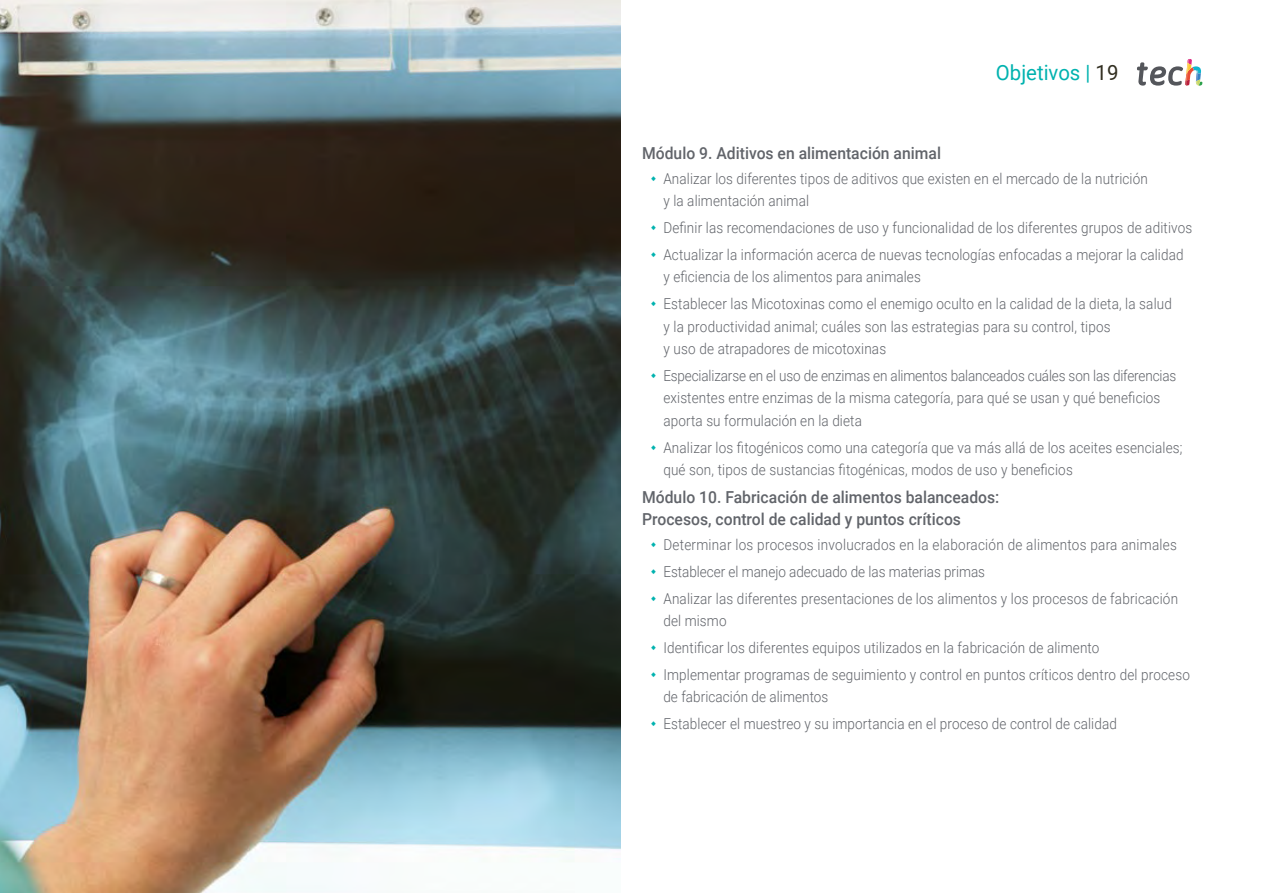
<style>
.page{position:relative;width:1263px;height:893px;background:#fff}
.page>*{position:absolute;margin:0;border:0;box-sizing:border-box;transform-origin:0 0}
.t1{font:21px "Roboto";color:#00b2af}
.t2{font:500 16.5px/22.5px "Roboto";color:#61646a;scale:.95 1}
.t3{font:300 15px/26.7px "Roboto";letter-spacing:.01em;color:#61646a;scale:.9 1}
.s1{color:#312e20}
</style>
<div class="page">
<svg style="left:1137px;top:59px;width:65px;height:27px"></svg>
<img style="left:0;top:0;width:621px;height:893px">
<h1 class="t1" style="left:996px;top:57px;width:124px">Objetivos | <span class="s1">19</span></h1>
<p class="t2" style="left:642px;top:142px;width:316px">Módulo 9. Aditivos en alimentación animal</p>
<p class="t3" style="left:663px;top:167px;width:540px;line-height:22.5px">Analizar los diferentes tipos de aditivos que existen en el mercado de la nutrición y la alimentación animal</p>
<p class="t3" style="left:663px;top:214px;width:589px">Definir las recomendaciones de uso y funcionalidad de los diferentes grupos de aditivos<br>Actualizar la información acerca de nuevas tecnologías enfocadas a mejorar la calidad</p>
<p class="t3" style="left:663px;top:263px;width:567px">y eficiencia de los alimentos para animales<br>Establecer las Micotoxinas como el enemigo oculto en la calidad de la dieta, la salud</p>
<p class="t3" style="left:663px;top:314px;width:499px;line-height:22.5px">y la productividad animal; cuáles son las estrategias para su control, tipos y uso de atrapadores de micotoxinas</p>
<p class="t3" style="left:663px;top:364px;width:571px;line-height:22.5px">Especializarse en el uso de enzimas en alimentos balanceados cuáles son las diferencias existentes entre enzimas de la misma categoría, para qué se usan y qué beneficios aporta su formulación en la dieta</p>
<p class="t3" style="left:663px;top:436px;width:578px;line-height:22.5px">Analizar los fitogénicos como una categoría que va más allá de los aceites esenciales; qué son, tipos de sustancias fitogénicas, modos de uso y beneficios</p>
<p class="t2" style="left:642px;top:485px;width:378px">Módulo 10. Fabricación de alimentos balanceados:<br>Procesos, control de calidad y puntos críticos</p>
<p class="t3" style="left:663px;top:531px;width:573px">Determinar los procesos involucrados en la elaboración de alimentos para animales<br>Establecer el manejo adecuado de las materias primas<br>Analizar las diferentes presentaciones de los alimentos y los procesos de fabricación</p>
<p class="t3" style="left:663px;top:607px;width:587px">del mismo<br>Identificar los diferentes equipos utilizados en la fabricación de alimento<br>Implementar programas de seguimiento y control en puntos críticos dentro del proceso</p>
<p class="t3" style="left:663px;top:683px;width:505px">de fabricación de alimentos<br>Establecer el muestreo y su importancia en el proceso de control de calidad</p>
</div>
